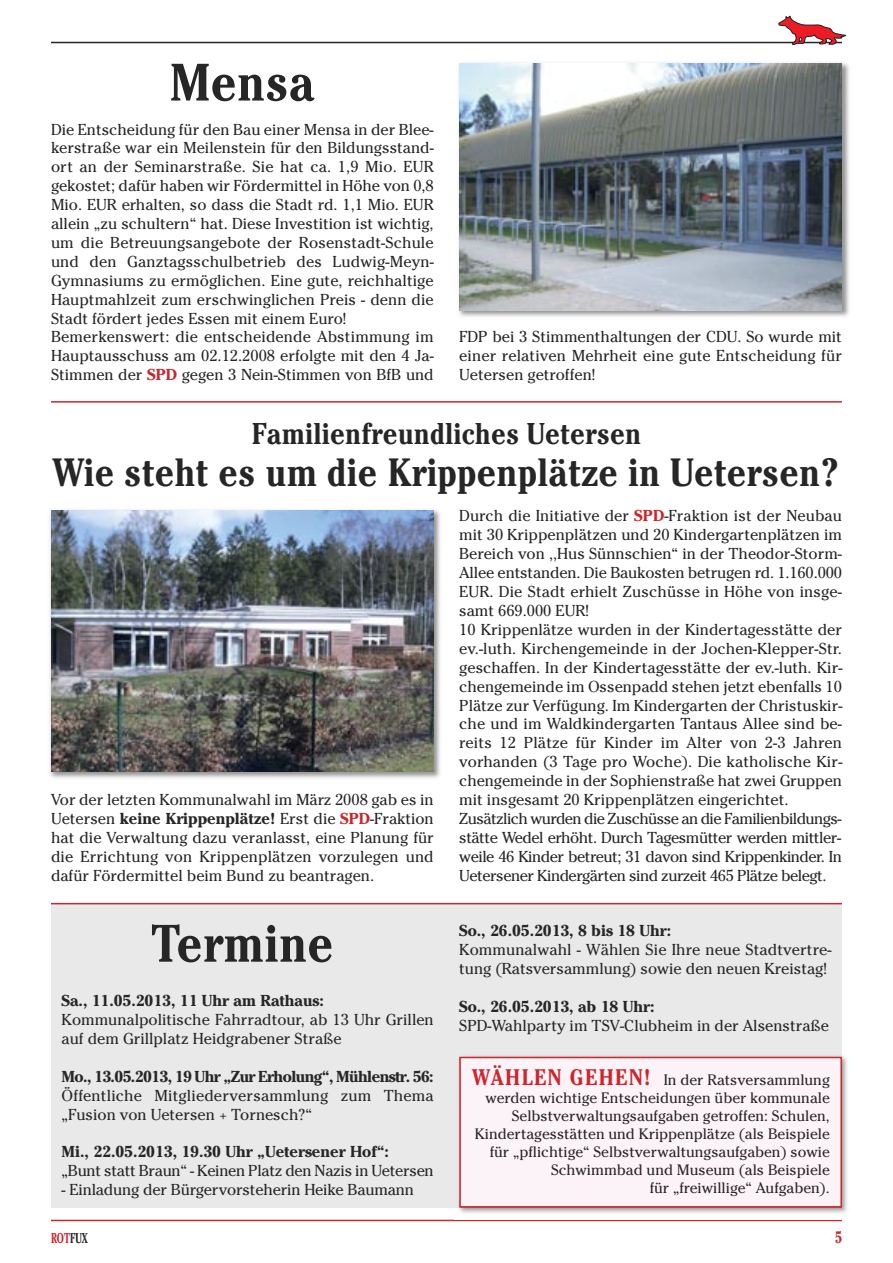
<style>
.page{position:relative;width:893px;height:1263px;background:#fff}
.page>*{position:absolute;margin:0;border:0;box-sizing:border-box;transform-origin:0 0}
.t1{font:700 condensed 52.5px "Cheltenham";color:#272627}
.t2{font:700 condensed 39.3px "Cheltenham";color:#272627}
.t3{font:700 condensed 30px "Cheltenham";color:#272627}
.t4{font:700 16.5px "Cheltenham";color:#cc262b;scale:.75 1}
.t5{font:15.75px/18.9px "Cheltenham";color:#272627}
.t6{font:700 15.75px "Cheltenham";color:#272627}
.t7{font:700 15.75px "Cheltenham";letter-spacing:-.035em;color:#272627}
.t8{font:15.75px "Cheltenham";letter-spacing:-.02em;color:#272627}
.t9{font:15px/18px "Cheltenham";color:#272627;text-align:right}
.t10{font:700 condensed 14.25px "Cheltenham";color:#cc262b;scale:.75 1}
.s1{font-weight:700;color:#cc262b}
.s2{font-weight:700}
.s3{font-weight:700;font-stretch:condensed;font-size:22.5px;color:#cc262b}
.s4{color:#272627}
</style>
<div class="page">
<div style="left:51px;top:904px;width:791px;height:304px;background:#e9e9e9"></div>
<hr style="left:51px;top:401px;width:791px;height:2px;background:#cc262b">
<hr style="left:51px;top:903px;width:791px;height:1px;background:#cc262b">
<hr style="left:51px;top:42px;width:791px;height:1px;background:#272627">
<svg style="left:778px;top:16px;width:69px;height:29px"></svg>
<hr style="left:51px;top:1220px;width:791px;height:1px;background:#cc262b">
<img style="left:459px;top:63px;width:390px;height:254px">
<img style="left:459px;top:64px;width:383px;height:246px">
<img style="left:50px;top:510px;width:390px;height:268px">
<img style="left:51px;top:510px;width:383px;height:262px">
<img style="left:459px;top:1056px;width:389px;height:157px">
<div style="left:461px;top:1058px;width:379px;height:148px;background:#fcf3f9"></div>
<div style="left:459px;top:1057px;width:383px;height:151px;border:2px solid #cc262b"></div>
<h1 class="t1" style="left:170px;top:64px;width:147px">Mensa</h1>
<p class="t5" style="left:51px;top:121px;width:384px">Die Entscheidung für den Bau einer Mensa in der Blee&shy;kerstraße war ein Meilenstein für den Bildungsstand&shy;ort an der Seminarstraße. Sie hat ca. 1,9 Mio. EUR gekostet; dafür haben wir Fördermittel in Höhe von 0,8<br>Mio. EUR erhalten, so dass die Stadt rd. 1,1 Mio. EUR allein „zu schultern“ hat. Diese Investition ist wichtig, um die Betreuungsangebote der Rosenstadt-Schule und den Ganztagsschulbetrieb des Ludwig-Meyn-Gymnasiums zu ermöglichen. Eine gute, reichhaltige Hauptmahlzeit zum erschwinglichen Preis - denn die Stadt fördert jedes Essen mit einem Euro!<br>Bemerkenswert: die entscheidende Abstimmung im Hauptausschuss am 02.12.2008 erfolgte mit den 4 Ja-Stimmen der <span class="s1">SPD</span> gegen 3 Nein-Stimmen von BfB und</p>
<p class="t5" style="left:459px;top:329px;width:384px;text-align:justify">FDP bei 3 Stimmenthaltungen der CDU. So wurde mit einer relativen Mehrheit eine gute Entscheidung für Uetersen getroffen!</p>
<h3 class="t3" style="left:252px;top:423px;width:391px">Familienfreundliches Uetersen</h3>
<h2 class="t2" style="left:53px;top:458px;width:788px">Wie steht es um die Krippenplätze in Uetersen?</h2>
<p class="t5" style="left:51px;top:792px;width:384px;text-align:justify">Vor der letzten Kommunalwahl im März 2008 gab es in Uetersen <span class="s2">keine Krippenplätze!</span> Erst die <span class="s1">SPD</span>-Fraktion hat die Verwaltung dazu veranlasst, eine Planung für die Errichtung von Krippenplätzen vorzulegen und dafür Fördermittel beim Bund zu beantragen.</p>
<h1 class="t1" style="left:151px;top:925px;width:184px">Termine</h1>
<p class="t6" style="left:62px;top:995px;width:264px">Sa., 11.05.2013, 11 Uhr am Rathaus:</p>
<p class="t5" style="left:62px;top:1012px;width:374px">Kommunalpolitische Fahrradtour, ab 13 Uhr Grillen auf dem Grillplatz Heidgrabener Straße</p>
<p class="t7" style="left:62px;top:1071px;width:374px">Mo., 13.05.2013, 19 Uhr „Zur Erholung“, Mühlenstr. 56:</p>
<p class="t5" style="left:62px;top:1087px;width:374px">Öffentliche Mitgliederversammlung zum Thema „Fusion von Uetersen + Tornesch?“</p>
<p class="t6" style="left:62px;top:1146px;width:329px">Mi., 22.05.2013, 19.30 Uhr „Uetersener Hof“:</p>
<p class="t8" style="left:62px;top:1165px;width:374px">„Bunt statt Braun“ - Keinen Platz den Nazis in Uetersen</p>
<p class="t5" style="left:62px;top:1182px;width:354px">- Einladung der Bürgervorsteherin Heike Baumann</p>
<p class="t5" style="left:459px;top:508px;width:385px">Durch die Initiative der <span class="s1">SPD</span>-Fraktion ist der Neubau mit 30 Krippenplätzen und 20 Kindergartenplätzen im Bereich von ,,Hus Sünnschien“ in der Theodor-Storm-Allee entstanden. Die Baukosten betrugen rd. 1.160.000<br>EUR. Die Stadt erhielt Zuschüsse in Höhe von insge&shy;samt 669.000 EUR!<br>10 Krippenlätze wurden in der Kindertagesstätte der ev.-luth. Kirchengemeinde in der Jochen-Klepper-Str. geschaffen. In der Kindertagesstätte der ev.-luth. Kir&shy;chengemeinde im Ossenpadd stehen jetzt ebenfalls 10<br>Plätze zur Verfügung. Im Kindergarten der Christuskir&shy;che und im Waldkindergarten Tantaus Allee sind be&shy;reits 12 Plätze für Kinder im Alter von 2-3 Jahren vorhanden (3 Tage pro Woche). Die katholische Kir&shy;chengemeinde in der Sophienstraße hat zwei Gruppen mit insgesamt 20 Krippenplätzen eingerichtet.<br>Zusätzlich wurden die Zuschüsse an die Familienbildungs&shy;stätte Wedel erhöht. Durch Tagesmütter werden mittler&shy;weile 46 Kinder betreut; 31 davon sind Krippenkinder. In Uetersener Kindergärten sind zurzeit 465 Plätze belegt.</p>
<p class="t6" style="left:459px;top:925px;width:213px">So., 26.05.2013, 8 bis 18 Uhr:</p>
<p class="t5" style="left:459px;top:942px;width:374px">Kommunalwahl - Wählen Sie Ihre neue Stadtvertre&shy;tung (Ratsversammlung) sowie den neuen Kreistag!</p>
<p class="t6" style="left:459px;top:1000px;width:197px">So., 26.05.2013, ab 18 Uhr:</p>
<p class="t5" style="left:459px;top:1017px;width:371px">SPD-Wahlparty im TSV-Clubheim in der Alsenstraße</p>
<p class="t9" style="left:472px;top:1072px;width:359px"><span class="s3">WÄHLEN GEHEN!</span> In der Ratsversammlung werden wichtige Entscheidungen über kommunale Selbstverwaltungsaufgaben getroffen: Schulen, Kindertagesstätten und Krippenplätze (als Beispiele für „pflichtige“ Selbstverwaltungsaufgaben) sowie Schwimmbad und Museum (als Beispiele<br>für „freiwillige“ Aufgaben).</p>
<p class="t10" style="left:51px;top:1233px;width:51px">ROT<span class="s4">FUX</span></p>
<p class="t4" style="left:835px;top:1231px;width:11px">5</p>
</div>
